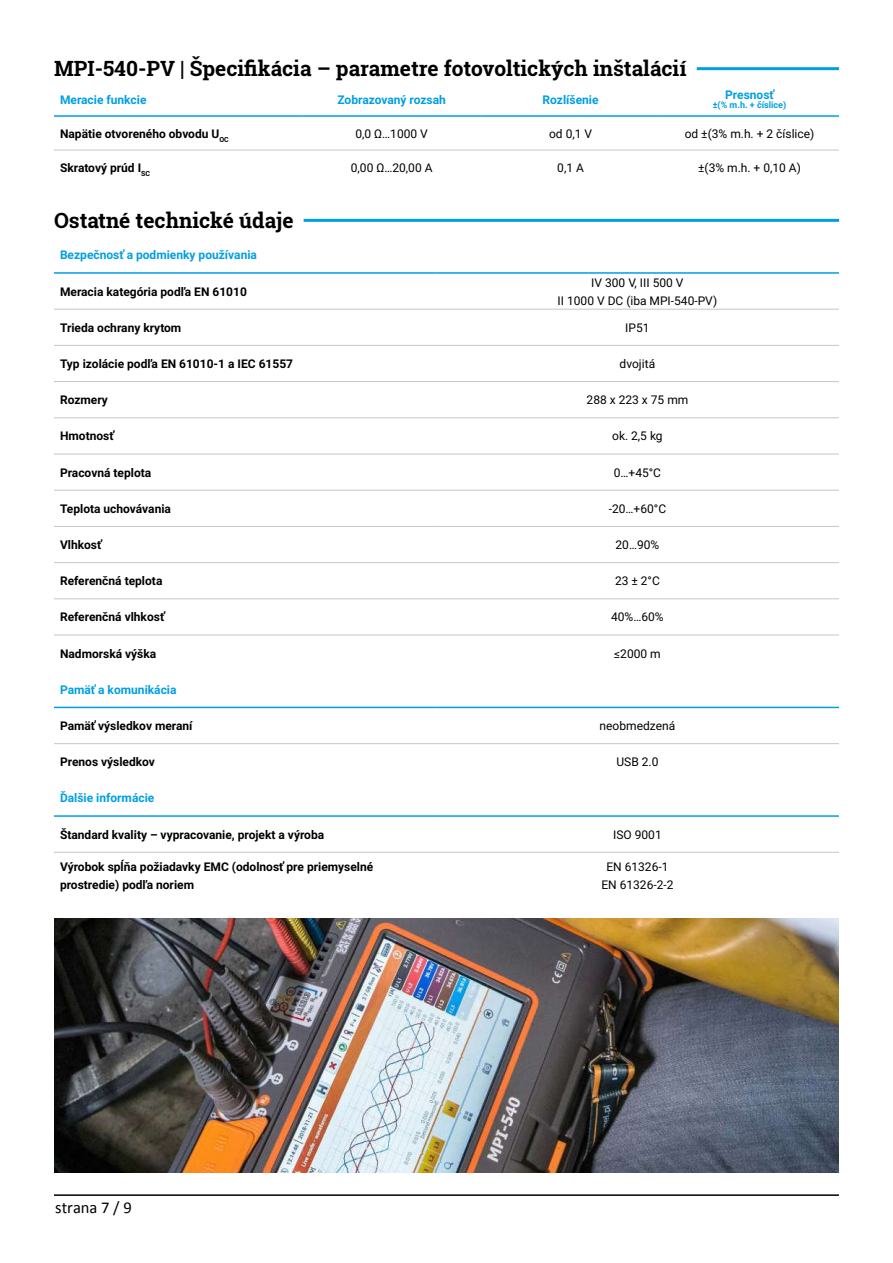
<style>
.page{position:relative;width:893px;height:1263px;background:#fff}
.page>*{position:absolute;margin:0;border:0;box-sizing:border-box;transform-origin:0 0}
.t1{font:700 21px "Roboto Slab";color:#000}
.t2{font:16.5px "Calibri";color:#000}
.t3{font:700 12px/18px "Roboto";color:#000}
.t4{font:12px/18px "Roboto";color:#000;text-align:center}
.t5{font:700 12px "Roboto";color:#009fe3}
.t6{font:700 9px "Roboto";color:#009fe3}
</style>
<div class="page">
<hr style="left:54px;top:1194px;width:785px;height:2px;background:#000">
<hr style="left:54px;top:115px;width:248px;height:2px;background:#009fe3">
<hr style="left:302px;top:115px;width:179px;height:2px;background:#009fe3">
<hr style="left:481px;top:115px;width:179px;height:2px;background:#009fe3">
<hr style="left:660px;top:115px;width:179px;height:2px;background:#009fe3">
<hr style="left:54px;top:150px;width:248px;height:1px;background:#c6c6c6">
<hr style="left:302px;top:150px;width:179px;height:1px;background:#c6c6c6">
<hr style="left:481px;top:150px;width:179px;height:1px;background:#c6c6c6">
<hr style="left:660px;top:150px;width:179px;height:1px;background:#c6c6c6">
<hr style="left:304px;top:219px;width:535px;height:3px;background:#009fe3">
<hr style="left:697px;top:67px;width:142px;height:3px;background:#009fe3">
<hr style="left:54px;top:272px;width:382px;height:2px;background:#009fe3">
<hr style="left:436px;top:272px;width:403px;height:2px;background:#009fe3">
<hr style="left:54px;top:707px;width:382px;height:1px;background:#009fe3">
<hr style="left:436px;top:707px;width:403px;height:1px;background:#009fe3">
<hr style="left:54px;top:815px;width:382px;height:2px;background:#009fe3">
<hr style="left:436px;top:815px;width:403px;height:2px;background:#009fe3">
<hr style="left:54px;top:309px;width:382px;height:1px;background:#c6c6c6">
<hr style="left:436px;top:309px;width:403px;height:1px;background:#c6c6c6">
<hr style="left:54px;top:345px;width:382px;height:1px;background:#c6c6c6">
<hr style="left:436px;top:345px;width:403px;height:1px;background:#c6c6c6">
<hr style="left:54px;top:381px;width:382px;height:1px;background:#c6c6c6">
<hr style="left:436px;top:381px;width:403px;height:1px;background:#c6c6c6">
<hr style="left:54px;top:417px;width:382px;height:1px;background:#c6c6c6">
<hr style="left:436px;top:417px;width:403px;height:1px;background:#c6c6c6">
<hr style="left:54px;top:454px;width:382px;height:1px;background:#c6c6c6">
<hr style="left:436px;top:454px;width:403px;height:1px;background:#c6c6c6">
<hr style="left:54px;top:490px;width:382px;height:1px;background:#c6c6c6">
<hr style="left:436px;top:490px;width:403px;height:1px;background:#c6c6c6">
<hr style="left:54px;top:526px;width:382px;height:1px;background:#c6c6c6">
<hr style="left:436px;top:526px;width:403px;height:1px;background:#c6c6c6">
<hr style="left:54px;top:562px;width:382px;height:1px;background:#c6c6c6">
<hr style="left:436px;top:562px;width:403px;height:1px;background:#c6c6c6">
<hr style="left:54px;top:598px;width:382px;height:1px;background:#c6c6c6">
<hr style="left:436px;top:598px;width:403px;height:1px;background:#c6c6c6">
<hr style="left:54px;top:635px;width:382px;height:1px;background:#c6c6c6">
<hr style="left:436px;top:635px;width:403px;height:1px;background:#c6c6c6">
<hr style="left:54px;top:743px;width:382px;height:1px;background:#c6c6c6">
<hr style="left:436px;top:743px;width:403px;height:1px;background:#c6c6c6">
<hr style="left:54px;top:852px;width:382px;height:1px;background:#c6c6c6">
<hr style="left:436px;top:852px;width:403px;height:1px;background:#c6c6c6">
<img style="left:54px;top:918px;width:785px;height:255px">
<h1 class="t1" style="left:54px;top:54px;width:634px">MPI-540-PV | Špecifikácia – parametre fotovoltických inštalácií</h1>
<p class="t5" style="left:60px;top:91px;width:88px">Meracie funkcie</p>
<p class="t5" style="left:337px;top:91px;width:110px">Zobrazovaný rozsah</p>
<p class="t5" style="left:543px;top:91px;width:57px">Rozlíšenie</p>
<p class="t5" style="left:725px;top:86px;width:50px">Presnosť</p>
<p class="t6" style="left:713px;top:99px;width:75px">±(% m.h. + číslice)</p>
<p class="t3" style="left:60px;top:124px;width:170px">Napätie otvoreného obvodu U<sub>OC</sub></p>
<p class="t4" style="left:355px;top:124px;width:74px">0,0 Ω…1000 V</p>
<p class="t4" style="left:549px;top:124px;width:45px">od 0,1 V</p>
<p class="t4" style="left:685px;top:124px;width:131px">od ±(3% m.h. + 2 číslice)</p>
<p class="t3" style="left:60px;top:158px;width:92px">Skratový prúd I<sub>SC</sub></p>
<p class="t4" style="left:351px;top:158px;width:83px">0,00 Ω…20,00 A</p>
<p class="t4" style="left:557px;top:158px;width:28px">0,1 A</p>
<p class="t4" style="left:698px;top:158px;width:104px">±(3% m.h. + 0,10 A)</p>
<h1 class="t1" style="left:54px;top:206px;width:241px">Ostatné technické údaje</h1>
<p class="t5" style="left:60px;top:247px;width:199px">Bezpečnosť a podmienky používania</p>
<p class="t3" style="left:60px;top:282px;width:188px">Meracia kategória podľa EN 61010</p>
<p class="t4" style="left:558px;top:273px;width:161px">IV 300 V, III 500 V<br>II 1000 V DC (iba MPI-540-PV)</p>
<p class="t3" style="left:60px;top:318px;width:123px">Trieda ochrany krytom</p>
<p class="t4" style="left:625px;top:318px;width:26px">IP51</p>
<p class="t3" style="left:60px;top:354px;width:235px">Typ izolácie podľa EN 61010-1 a IEC 61557</p>
<p class="t4" style="left:620px;top:354px;width:37px">dvojitá</p>
<p class="t3" style="left:60px;top:390px;width:49px">Rozmery</p>
<p class="t4" style="left:587px;top:390px;width:103px">288 x 223 x 75 mm</p>
<p class="t3" style="left:60px;top:427px;width:55px">Hmotnosť</p>
<p class="t4" style="left:612px;top:427px;width:52px">ok. 2,5 kg</p>
<p class="t3" style="left:60px;top:463px;width:93px">Pracovná teplota</p>
<p class="t4" style="left:614px;top:463px;width:49px">0…+45°C</p>
<p class="t3" style="left:60px;top:499px;width:113px">Teplota uchovávania</p>
<p class="t4" style="left:609px;top:499px;width:59px">-20…+60°C</p>
<p class="t3" style="left:60px;top:535px;width:43px">Vlhkosť</p>
<p class="t4" style="left:615px;top:535px;width:45px">20…90%</p>
<p class="t3" style="left:60px;top:571px;width:104px">Referenčná teplota</p>
<p class="t4" style="left:615px;top:571px;width:46px">23 ± 2°C</p>
<p class="t3" style="left:60px;top:608px;width:106px">Referenčná vlhkosť</p>
<p class="t4" style="left:611px;top:608px;width:54px">40%…60%</p>
<p class="t3" style="left:60px;top:644px;width:98px">Nadmorská výška</p>
<p class="t4" style="left:614px;top:644px;width:48px">≤2000 m</p>
<p class="t5" style="left:60px;top:681px;width:118px">Pamäť a komunikácia</p>
<p class="t3" style="left:60px;top:716px;width:134px">Pamäť výsledkov meraní</p>
<p class="t4" style="left:600px;top:716px;width:77px">neobmedzená</p>
<p class="t3" style="left:60px;top:752px;width:97px">Prenos výsledkov</p>
<p class="t4" style="left:616px;top:752px;width:43px">USB 2.0</p>
<p class="t5" style="left:60px;top:790px;width:96px">Ďalšie informácie</p>
<p class="t3" style="left:60px;top:825px;width:266px">Štandard kvality – vypracovanie, projekt a výroba</p>
<p class="t4" style="left:613px;top:825px;width:50px">ISO 9001</p>
<p class="t3" style="left:60px;top:857px;width:315px">Výrobok spĺňa požiadavky EMC (odolnosť pre priemyselné prostredie) podľa noriem</p>
<p class="t4" style="left:601px;top:857px;width:74px">EN 61326-1<br>EN 61326-2-2</p>
<h2 class="t2" style="left:55px;top:1201px;width:78px">strana 7 / 9</h2>
</div>
